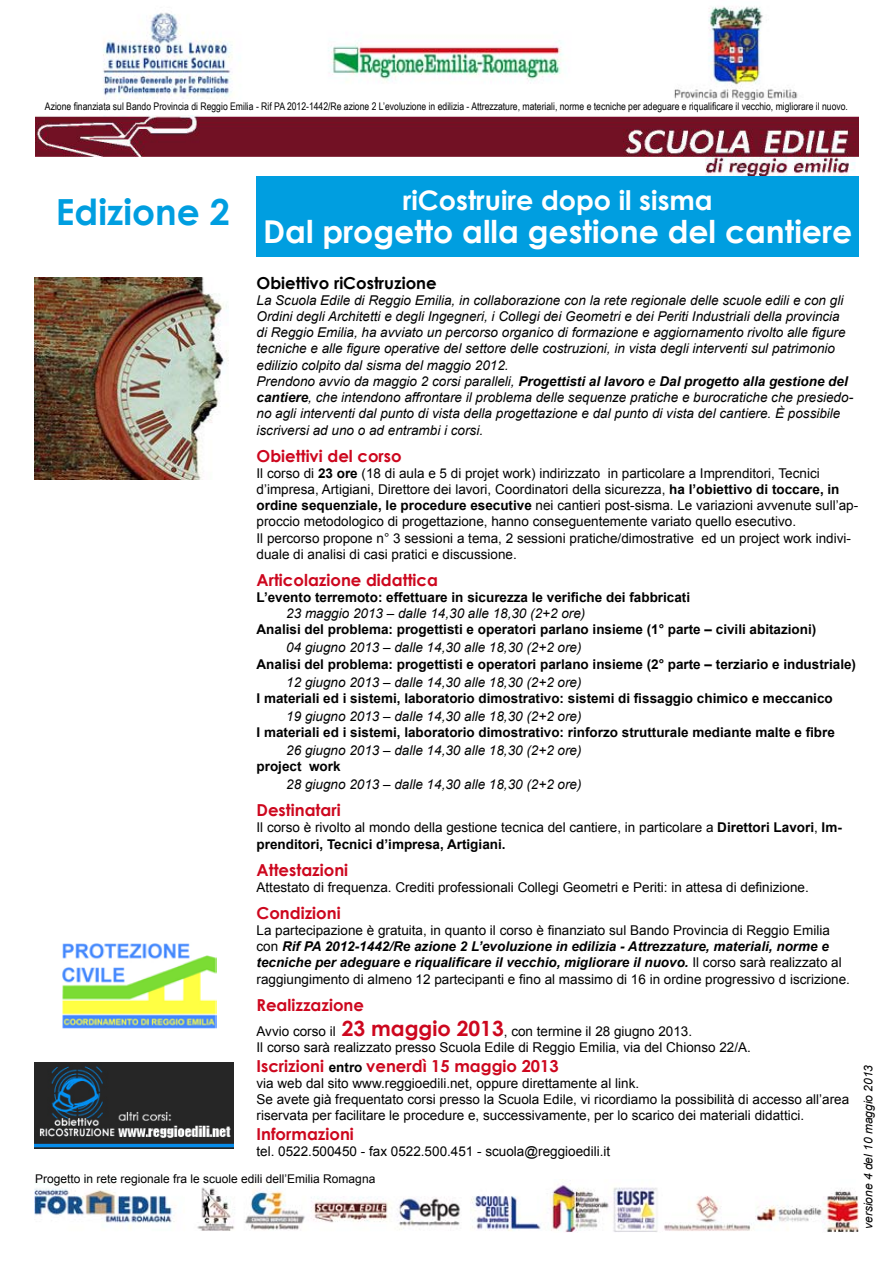
<style>
.page{position:relative;width:893px;height:1263px;background:#fff}
.page>*{position:absolute;margin:0;border:0;box-sizing:border-box;transform-origin:0 0}
.t1{font:700 36px "Century Gothic";color:#009ee0}
.t2{font:700 31.5px "Century Gothic";color:#fff}
.t3{font:700 27px "Century Gothic";color:#fff}
.t4{font:700 16.5px "Century Gothic";color:#cd071e}
.t5{font:700 16.5px "Century Gothic";color:#000}
.t6{font:13.5px/16.2px "Arial";color:#000}
.t7{font:italic 13.5px/16.2px "Arial";color:#000}
.t8{font:700 13.5px "Arial";color:#000}
.t9{font:12px "Arial";color:#000}
.t10{font:italic 12px "Arial";color:#000}
.t11{font:10.5px "Arial Narrow";color:#000}
.s1{font-weight:700}
.s2{font-weight:700;font-style:italic}
.s3{font-family:"Century Gothic";font-weight:700;font-size:21px;color:#cd071e}
.s4{font-family:"Arial";font-size:13.5px;color:#000}
</style>
<div class="page">
<div style="left:256px;top:149px;width:603px;height:108px;background:#009ee0"></div>
<img style="left:36px;top:116px;width:823px;height:60px">
<img style="left:103px;top:6px;width:695px;height:94px">
<img style="left:34px;top:1062px;width:200px;height:86px">
<img style="left:34px;top:1179px;width:825px;height:53px">
<img style="left:34px;top:277px;width:195px;height:203px">
<img style="left:62px;top:943px;width:154px;height:86px">
<p class="t11" style="left:45px;top:99px;width:804px">Azione finanziata sul Bando Provincia di Reggio Emilia - Rif PA 2012-1442/Re azione 2 L’evoluzione in edilizia - Attrezzature, materiali, norme e tecniche per adeguare e riqualificare il vecchio, migliorare il nuovo.</p>
<h1 class="t1" style="left:56px;top:185px;width:176px">Edizione 2</h1>
<h3 class="t3" style="left:403px;top:180px;width:311px">riCostruire dopo il sisma</h3>
<h2 class="t2" style="left:263px;top:208px;width:591px">Dal progetto alla gestione del cantiere</h2>
<p class="t5" style="left:256px;top:270px;width:182px">Obiettivo riCostruzione</p>
<p class="t7" style="left:256px;top:292px;width:598px">La Scuola Edile di Reggio Emilia, in collaborazione con la rete regionale delle scuole edili e con gli Ordini degli Architetti e degli Ingegneri, i Collegi dei Geometri e dei Periti Industriali della provincia di Reggio Emilia, ha avviato un percorso organico di formazione e aggiornamento rivolto alle figure tecniche e alle figure operative del settore delle costruzioni, in vista degli interventi sul patrimonio edilizio colpito dal sisma del maggio 2012.<br>Prendono avvio da maggio 2 corsi paralleli, <span class="s1">Progettisti al lavoro</span> e <span class="s1">Dal progetto alla gestione del cantiere</span>, che intendono affrontare il problema delle sequenze pratiche e burocratiche che presiedo&shy;no agli interventi dal punto di vista della progettazione e dal punto di vista del cantiere. È possibile iscriversi ad uno o ad entrambi i corsi.</p>
<p class="t4" style="left:256px;top:443px;width:147px">Obiettivi del corso</p>
<p class="t6" style="left:256px;top:465px;width:603px">Il corso di <span class="s1">23 ore</span> (18 di aula e 5 di projet work) indirizzato in particolare a Imprenditori, Tecnici d’impresa, Artigiani, Direttore dei lavori, Coordinatori della sicurezza, <span class="s1">ha l’obiettivo di toccare, in ordine sequenziale, le procedure esecutive</span> nei cantieri post-sisma. Le variazioni avvenute sull’ap&shy;proccio metodologico di progettazione, hanno conseguentemente variato quello esecutivo.<br>Il percorso propone n° 3 sessioni a tema, 2 sessioni pratiche/dimostrative ed un project work indivi&shy;duale di analisi di casi pratici e discussione.</p>
<p class="t4" style="left:256px;top:567px;width:183px">Articolazione didattica</p>
<p class="t8" style="left:256px;top:588px;width:435px">L’evento terremoto: effettuare in sicurezza le verifiche dei fabbricati</p>
<p class="t7" style="left:286px;top:605px;width:301px">23 maggio 2013 – dalle 14,30 alle 18,30 (2+2 ore)</p>
<p class="t8" style="left:256px;top:621px;width:561px">Analisi del problema: progettisti e operatori parlano insieme (1° parte – civili abitazioni)</p>
<p class="t7" style="left:286px;top:640px;width:297px">04 giugno 2013 – dalle 14,30 alle 18,30 (2+2 ore)</p>
<p class="t8" style="left:256px;top:655px;width:601px">Analisi del problema: progettisti e operatori parlano insieme (2° parte – terziario e industriale)</p>
<p class="t7" style="left:286px;top:674px;width:297px">12 giugno 2013 – dalle 14,30 alle 18,30 (2+2 ore)</p>
<p class="t8" style="left:256px;top:689px;width:578px">I materiali ed i sistemi, laboratorio dimostrativo: sistemi di fissaggio chimico e meccanico</p>
<p class="t7" style="left:286px;top:708px;width:297px">19 giugno 2013 – dalle 14,30 alle 18,30 (2+2 ore)</p>
<p class="t8" style="left:256px;top:723px;width:580px">I materiali ed i sistemi, laboratorio dimostrativo: rinforzo strutturale mediante malte e fibre</p>
<p class="t7" style="left:286px;top:742px;width:297px">26 giugno 2013 – dalle 14,30 alle 18,30 (2+2 ore)</p>
<p class="t8" style="left:256px;top:757px;width:86px">project work</p>
<p class="t7" style="left:286px;top:776px;width:297px">28 giugno 2013 – dalle 14,30 alle 18,30 (2+2 ore)</p>
<p class="t4" style="left:256px;top:798px;width:86px">Destinatari</p>
<p class="t6" style="left:256px;top:820px;width:587px">Il corso è rivolto al mondo della gestione tecnica del cantiere, in particolare a <span class="s1">Direttori Lavori</span>, <span class="s1">Im&shy;prenditori, Tecnici d’impresa, Artigiani.</span></p>
<p class="t4" style="left:256px;top:857px;width:93px">Attestazioni</p>
<p class="t6" style="left:256px;top:879px;width:554px">Attestato di frequenza. Crediti professionali Collegi Geometri e Periti: in attesa di definizione.</p>
<p class="t4" style="left:256px;top:900px;width:86px">Condizioni</p>
<p class="t6" style="left:256px;top:922px;width:595px">La partecipazione è gratuita, in quanto il corso è finanziato sul Bando Provincia di Reggio Emilia con <span class="s2">Rif PA 2012-1442/Re azione 2 L’evoluzione in edilizia - Attrezzature, materiali, norme e tecniche per adeguare e riqualificare il vecchio, migliorare il nuovo.</span> Il corso sarà realizzato al raggiungimento di almeno 12 partecipanti e fino al massimo di 16 in ordine progressivo d iscrizione.</p>
<p class="t4" style="left:256px;top:992px;width:109px">Realizzazione</p>
<p class="t6" style="left:256px;top:1023px;width:496px">Avvio corso il <span class="s3">23 maggio 2013</span>, con termine il 28 giugno 2013.<br>Il corso sarà realizzato presso Scuola Edile di Reggio Emilia, via del Chionso 22/A.</p>
<p class="t4" style="left:256px;top:1053px;width:304px">Iscrizioni <span class="s4">entro</span> venerdì 15 maggio 2013</p>
<p class="t6" style="left:256px;top:1075px;width:594px">via web dal sito www.reggioedili.net, oppure direttamente al link.<br>Se avete già frequentato corsi presso la Scuola Edile, vi ricordiamo la possibilità di accesso all’area riservata per facilitare le procedure e, successivamente, per lo scarico dei materiali didattici.</p>
<p class="t4" style="left:256px;top:1122px;width:99px">Informazioni</p>
<p class="t6" style="left:256px;top:1144px;width:355px">tel. 0522.500450 - fax 0522.500.451 - scuola@reggioedili.it</p>
<p class="t10" style="left:860px;top:1229px;width:166px;rotate:-90deg">versione 4 del 10 maggio 2013</p>
<p class="t9" style="left:35px;top:1171px;width:342px">Progetto in rete regionale fra le scuole edili dell’Emilia Romagna</p>
</div>
